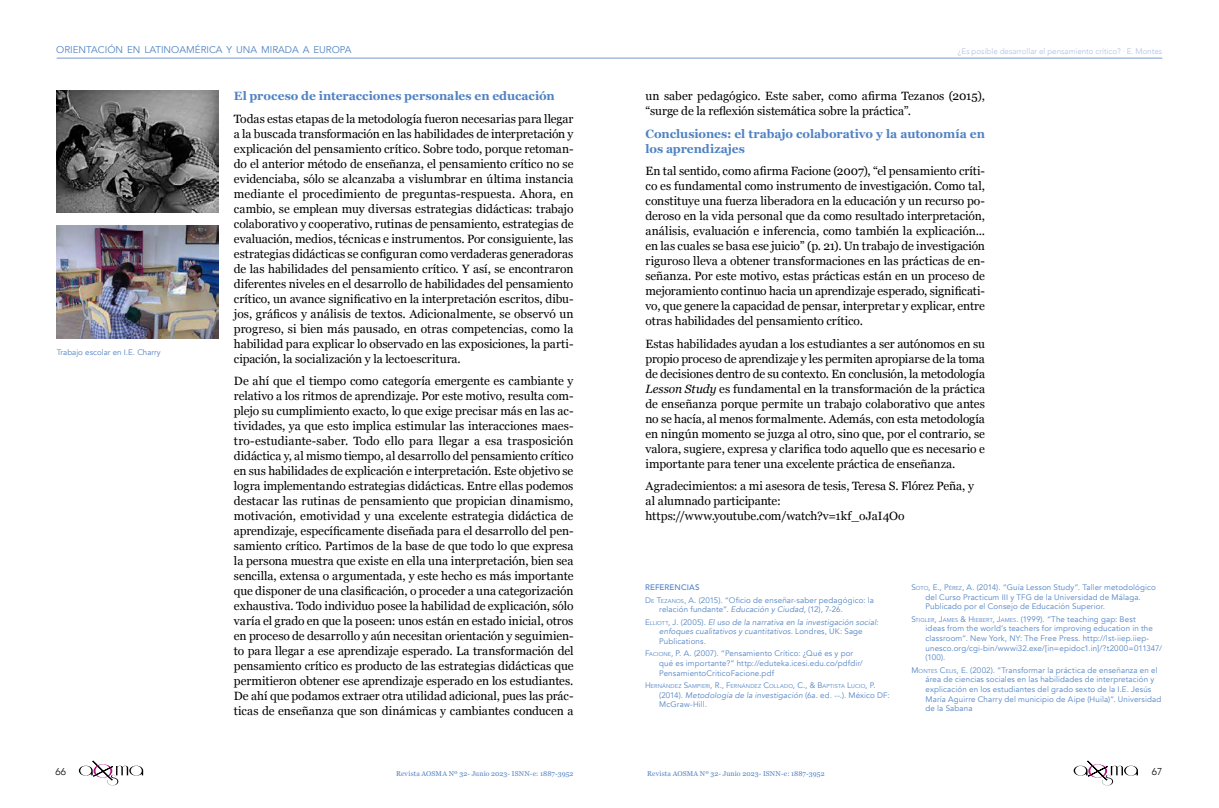
<style>
.page{position:relative;width:1219px;height:808px;background:#fff}
.page>*{position:absolute;margin:0;border:0;box-sizing:border-box;transform-origin:0 0}
.t1{font:12px/15px "Georgia";letter-spacing:-.005em;color:#000;text-align:justify}
.t2{font:700 12px/15px "Georgia";letter-spacing:-.005em;color:#5082c3}
.t3{font:300 10px "Avenir";color:#000}
.t4{font:9.8px "Avenir";color:#5082c3}
.t5{font:8px/9.6px "Avenir";letter-spacing:.015em;color:#5082c3}
.t6{font:italic 8px/12.4px "Avenir";letter-spacing:.01em;color:#5082c3}
.t7{font:300 8px "Avenir";color:#aebee3}
.t8{font:7px "Georgia";letter-spacing:.015em;color:#5082c3}
.t9{font:5.6px "Avenir";letter-spacing:.02em;color:#5082c3}
.s1{font-style:italic}
.s2{font-weight:500}
.s3{font-style:inherit}
.s4{font-size:5.6px}
.s5{font-style:normal}
.s6{font-style:normal;font-size:5.6px}
.s7{font-size:8px}
</style>
<div class="page">
<svg style="left:79px;top:761px;width:64px;height:24px"></svg>
<svg style="left:1074px;top:761px;width:64px;height:24px"></svg>
<hr style="left:57px;top:58px;width:1105px;height:1px;background:#7999d0">
<img style="left:56px;top:91px;width:163px;height:122px">
<img style="left:57px;top:226px;width:162px;height:113px">
<p class="t4" style="left:56px;top:44px;width:297px">ORIENTACIÓN EN LATINOAMÉRICA Y UNA MIRADA A EUROPA</p>
<p class="t5" style="left:57px;top:348px;width:106px">Trabajo escolar en I.E. Charry</p>
<p class="t2" style="left:234px;top:88px;width:322px">El proceso de interacciones personales en educación</p>
<p class="t1" style="left:234px;top:110px;width:341px">Todas estas etapas de la metodología fueron necesarias para llegar a la buscada transformación en las habilidades de interpretación y explicación del pensamiento crítico. Sobre todo, porque retoman&shy;do el anterior método de enseñanza, el pensamiento crítico no se evidenciaba, sólo se alcanzaba a vislumbrar en última instancia mediante el procedimiento de preguntas-respuesta. Ahora, en cambio, se emplean muy diversas estrategias didácticas: trabajo colaborativo y cooperativo, rutinas de pensamiento, estrategias de evaluación, medios, técnicas e instrumentos. Por consiguiente, las estrategias didácticas se configuran como verdaderas generadoras de las habilidades del pensamiento crítico. Y así, se encontraron diferentes niveles en el desarrollo de habilidades del pensamiento crítico, un avance significativo en la interpretación escritos, dibu&shy;jos, gráficos y análisis de textos. Adicionalmente, se observó un progreso, si bien más pausado, en otras competencias, como la habilidad para explicar lo observado en las exposiciones, la parti&shy;cipación, la socialización y la lectoescritura.</p>
<p class="t1" style="left:234px;top:373px;width:341px">De ahí que el tiempo como categoría emergente es cambiante y relativo a los ritmos de aprendizaje. Por este motivo, resulta com&shy;plejo su cumplimiento exacto, lo que exige precisar más en las ac&shy;tividades, ya que esto implica estimular las interacciones maes&shy;tro-estudiante-saber. Todo ello para llegar a esa trasposición didáctica y, al mismo tiempo, al desarrollo del pensamiento crítico en sus habilidades de explicación e interpretación. Este objetivo se logra implementando estrategias didácticas. Entre ellas podemos destacar las rutinas de pensamiento que propician dinamismo, motivación, emotividad y una excelente estrategia didáctica de aprendizaje, específicamente diseñada para el desarrollo del pen&shy;samiento crítico. Partimos de la base de que todo lo que expresa la persona muestra que existe en ella una interpretación, bien sea sencilla, extensa o argumentada, y este hecho es más importante que disponer de una clasificación, o proceder a una categorización exhaustiva. Todo individuo posee la habilidad de explicación, sólo varía el grado en que la poseen: unos están en estado inicial, otros en proceso de desarrollo y aún necesitan orientación y seguimien&shy;to para llegar a ese aprendizaje esperado. La transformación del pensamiento crítico es producto de las estrategias didácticas que permitieron obtener ese aprendizaje esperado en los estudiantes.<br>De ahí que podamos extraer otra utilidad adicional, pues las prác&shy;ticas de enseñanza que son dinámicas y cambiantes conducen a</p>
<p class="t7" style="left:958px;top:47px;width:206px">¿Es posible desarrollar el pensamiento crítico? · E. Montes</p>
<p class="t1" style="left:645px;top:88px;width:341px">un saber pedagógico. Este saber, como afirma Tezanos (2015), “surge de la reflexión sistemática sobre la práctica”.</p>
<p class="t2" style="left:645px;top:125px;width:341px">Conclusiones: el trabajo colaborativo y la autonomía en los aprendizajes</p>
<p class="t1" style="left:645px;top:163px;width:341px">En tal sentido, como afirma Facione (2007), “el pensamiento críti&shy;co es fundamental como instrumento de investigación. Como tal, constituye una fuerza liberadora en la educación y un recurso po&shy;deroso en la vida personal que da como resultado interpretación, análisis, evaluación e inferencia, como también la explicación... en las cuales se basa ese juicio” (p. 21). Un trabajo de investigación riguroso lleva a obtener transformaciones en las prácticas de en&shy;señanza. Por este motivo, estas prácticas están en un proceso de mejoramiento continuo hacia un aprendizaje esperado, significati&shy;vo, que genere la capacidad de pensar, interpretar y explicar, entre otras habilidades del pensamiento crítico.</p>
<p class="t1" style="left:645px;top:335px;width:341px">Estas habilidades ayudan a los estudiantes a ser autónomos en su propio proceso de aprendizaje y les permiten apropiarse de la toma de decisiones dentro de su contexto. En conclusión, la metodología <span class="s1">Lesson Study</span> es fundamental en la transformación de la práctica de enseñanza porque permite un trabajo colaborativo que antes no se hacía, al menos formalmente. Además, con esta metodología en ningún momento se juzga al otro, sino que, por el contrario, se valora, sugiere, expresa y clarifica todo aquello que es necesario e importante para tener una excelente práctica de enseñanza.</p>
<p class="t1" style="left:645px;top:478px;width:330px;text-align:left">Agradecimientos: a mi asesora de tesis, Teresa S. Flórez Peña, y al alumnado participante: https://www.youtube.com/watch?v=1kf_oJaI4Oo</p>
<p class="t5" style="left:645px;top:581px;width:230px;line-height:12.4px"><span class="s2">REFERENCIAS<br></span><span class="s3">D</span> <span class="s4">E</span> <span class="s3">T</span><span class="s4">EZANOS</span><span class="s3">, A. (2015). “</span>Oficio de enseñar-saber pedagógico: la</p>
<p class="t6" style="left:645px;top:603px;width:235px;text-indent:14px"><span class="s5">relación fundante”.</span> Educación y Ciudad, <span class="s5">(12), 7-26.<br>E</span> <span class="s6">LLIOTT</span><span class="s5">, J. (2005).</span> El uso de la narrativa en la investigación social:</p>
<p class="t6" style="left:659px;top:627px;width:205px;line-height:9.6px">enfoques cualitativos y cuantitativos. <span class="s5">Londres, UK: Sage<br>Publications.</span></p>
<p class="t5" style="left:659px;top:649px;width:205px;text-indent:-14px"><span class="s3">F</span><span class="s4">ACIONE</span><span class="s3">, P. A. (2007).</span> “Pensamiento Crítico: ¿Qué es y por qué es importante?” http://eduteka.icesi.edu.co/pdfdir/<br>PensamientoCriticoFacione.pdf</p>
<p class="t9" style="left:645px;top:683px;width:232px"><span class="s7">H</span>ERNÁNDEZ <span class="s7">S</span>AMPIERI<span class="s7">, R., F</span>ERNÁNDEZ <span class="s7">C</span>OLLADO<span class="s7">, C., &amp; B</span>APTISTA <span class="s7">L</span>UCIO<span class="s7">, P.</span></p>
<p class="t5" style="left:659px;top:690px;width:232px"><span class="s3">(2014).</span> <span class="s1">Metodología de la investigación</span> <span class="s3">(</span>6a. ed. --.). México DF:<br>McGraw-Hill.</p>
<p class="t5" style="left:926px;top:583px;width:232px;text-indent:-14px"><span class="s3">S</span><span class="s4">OTO</span><span class="s3">, E., P</span> <span class="s4">ÉREZ</span><span class="s3">, A. (2014). “</span>Guía Lesson Study”. Taller metodológico del Curso Practicum III y TFG de la Universidad de Málaga.<br>Publicado por el Consejo de Educación Superior.</p>
<p class="t9" style="left:911px;top:617px;width:226px"><span class="s7">S</span>TIGLER<span class="s7">, J</span>AMES <span class="s7">&amp; H</span>IEBERT<span class="s7">, J</span>AMES<span class="s7">. (1999). “</span><span class="s7">The teaching gap: Best</span></p>
<p class="t5" style="left:926px;top:624px;width:238px">ideas from the world’s teachers for improving education in the classroom”. New York, NY: The Free Press. http://lst-iiep.iiep&shy;unesco.org/cgi-bin/wwwi32.exe/[in=epidoc1.in]/?t2000=011347/ (100).</p>
<p class="t5" style="left:926px;top:665px;width:237px;text-indent:-14px"><span class="s3">M</span> <span class="s4">ONTES</span> <span class="s3">C</span><span class="s4">ELIS</span><span class="s3">, E. (2002). “</span>Transformar la práctica de enseñanza en el área de ciencias sociales en las habilidades de interpretación y explicación en los estudiantes del grado sexto de la I.E. Jesús María Aguirre Charry del municipio de Aipe (Huila)”. Universidad de la Sabana</p>
<p class="t3" style="left:55px;top:766px;width:12px">66</p>
<p class="t8" style="left:396px;top:768px;width:179px">Revista AOSMA Nº 32- Junio 2023- ISNN-e: 1887-3952</p>
<p class="t8" style="left:647px;top:768px;width:179px">Revista AOSMA Nº 32- Junio 2023- ISNN-e: 1887-3952</p>
<p class="t3" style="left:1152px;top:766px;width:12px">67</p>
</div>
